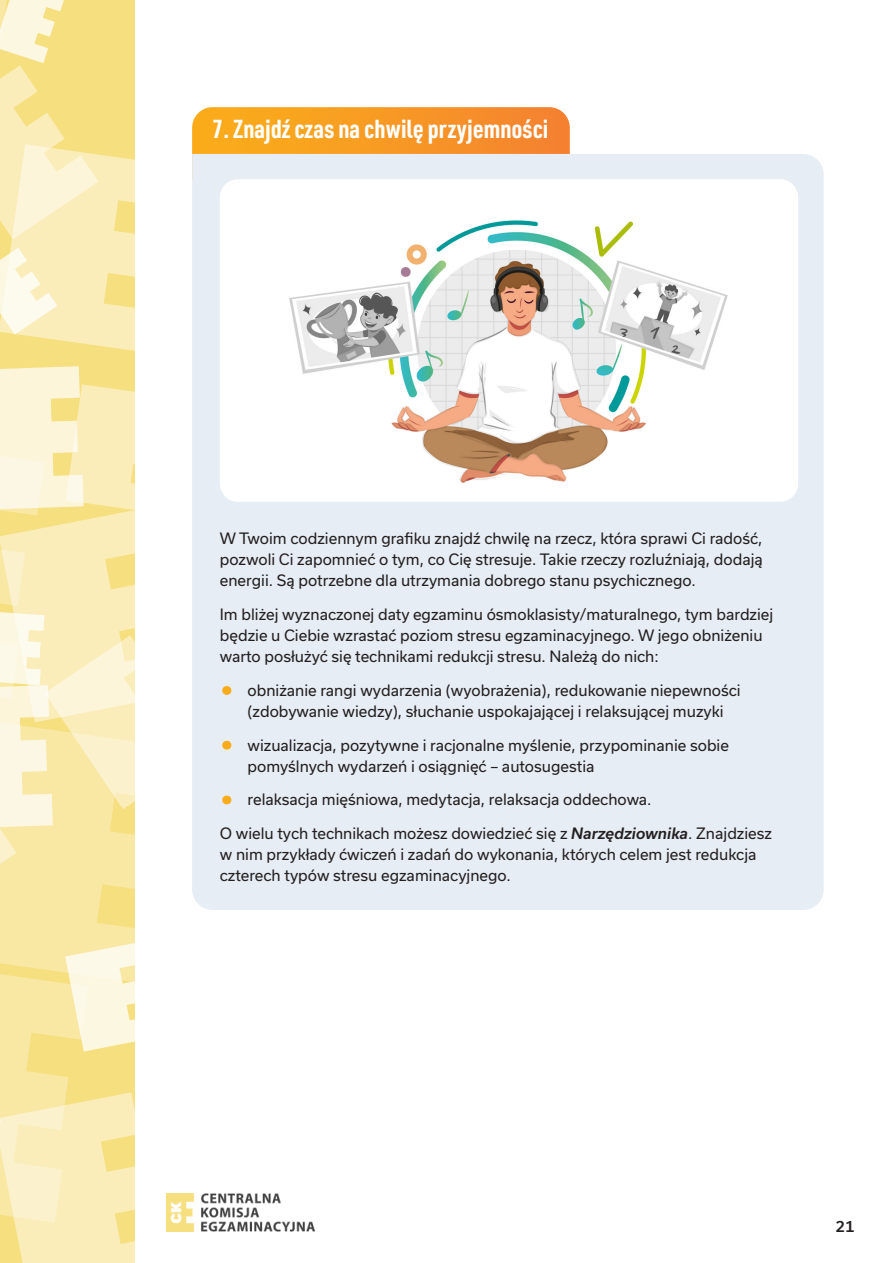
<style>
.page{position:relative;width:893px;height:1263px;background:#fff}
.page>*{position:absolute;margin:0;border:0;box-sizing:border-box;transform-origin:0 0}
.t1{font:700 25.5px "URWDIN Cond";color:#fff}
.t2{font:15px/21px "Usual";color:#231f20}
.t3{font:500 15px "Usual";color:#231f20}
.s1{font-size:36px;color:#fff}
.s2{font-weight:500;font-style:italic}
</style>
<div class="page">
<img style="left:166px;top:1193px;width:149px;height:38px">
<svg style="left:0;top:0;width:134px;height:351px;background:#f8e9aa"></svg>
<svg style="left:0;top:366px;width:134px;height:897px;background:#f9ecb5"></svg>
<svg style="left:192px;top:107px;width:378px;height:47px;background:#f79a27"></svg>
<div style="left:192px;top:154px;width:632px;height:756px;background:#e7edf5"></div>
<div style="left:220px;top:179px;width:578px;height:323px;background:#fff;border-radius:18px"></div>
<img style="left:289px;top:220px;width:439px;height:263px">
<p class="t1" style="left:213px;top:111px;width:337px">7. Znajdź czas na chwilę przyjemności</p>
<p class="t2" style="left:220px;top:528px;width:545px;text-align:justify">W Twoim codziennym grafiku znajdź chwilę na rzecz, która sprawi Ci radość, pozwoli Ci zapomnieć o tym, co Cię stresuje. Takie rzeczy rozluźniają, dodają energii. Są potrzebne dla utrzymania dobrego stanu psychicznego.</p>
<p class="t2" style="left:220px;top:604px;width:555px">Im bliżej wyznaczonej daty egzaminu ósmoklasisty/maturalnego, tym bardziej będzie u Ciebie wzrastać poziom stresu egzaminacyjnego. W jego obniżeniu warto posłużyć się technikami redukcji stresu. Należą do nich:</p>
<p class="t2" style="left:248px;top:680px;width:495px;text-indent:-28px"><span class="s1">•</span> obniżanie rangi wydarzenia (wyobrażenia), redukowanie niepewności (zdobywanie wiedzy), słuchanie uspokajającej i relaksującej muzyki</p>
<p class="t2" style="left:248px;top:734px;width:483px;text-indent:-28px"><span class="s1">•</span> wizualizacja, pozytywne i racjonalne myślenie, przypominanie sobie pomyślnych wydarzeń i osiągnięć – autosugestia</p>
<p class="t2" style="left:220px;top:789px;width:433px"><span class="s1">•</span> relaksacja mięśniowa, medytacja, relaksacja oddechowa.</p>
<p class="t2" style="left:220px;top:823px;width:554px">O wielu tych technikach możesz dowiedzieć się z <span class="s2">Narzędziownika</span>. Znajdziesz w nim przykłady ćwiczeń i zadań do wykonania, których celem jest redukcja czterech typów stresu egzaminacyjnego.</p>
<p class="t3" style="left:835px;top:1217px;width:21px">21</p>
</div>
